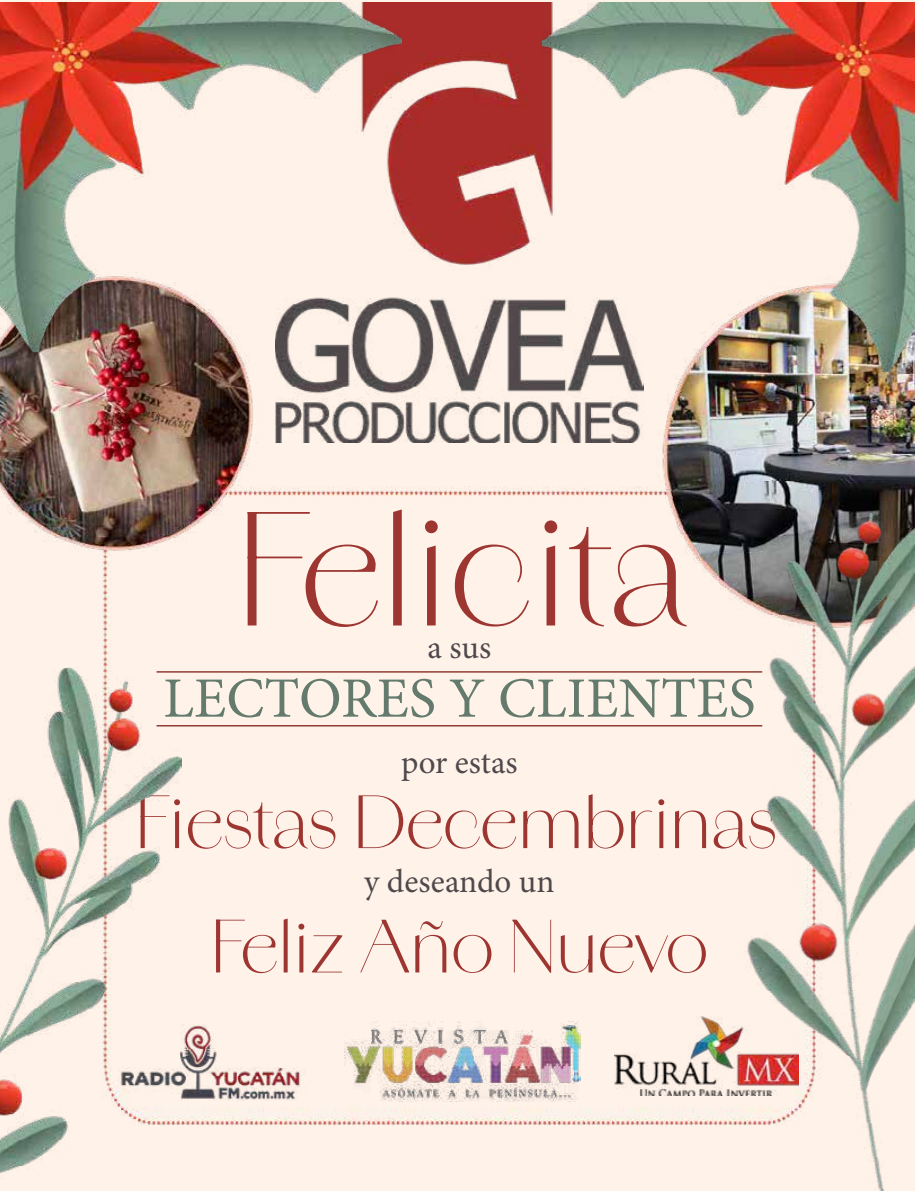
<style>
.page{position:relative;width:915px;height:1191px;background:#fff}
.page>*{position:absolute;margin:0;border:0;box-sizing:border-box;transform-origin:0 0}
.t1{font:300 148.5px "Amandine";color:#9d3631}
.t2{font:300 69px "Amandine";color:#9d3631}
.t3{font:57px "Minion Pro";color:#637a6c}
.t4{font:33px "Minion Pro";color:#4f494c}
</style>
<div class="page">
<div style="left:0;top:351px;width:647px;height:840px;background:#fff3e9"></div>
<div style="left:93px;top:478px;width:469px;height:659px;background:#fff2e9"></div>
<img style="left:647px;top:371px;width:267px;height:107px">
<img style="left:0;top:351px;width:264px;height:210px">
<img style="left:275px;top:3px;width:368px;height:439px">
<img style="left:0;top:3px;width:401px;height:348px">
<img style="left:542px;top:3px;width:372px;height:368px">
<img style="left:0;top:667px;width:182px;height:524px">
<img style="left:562px;top:478px;width:352px;height:713px">
<hr style="left:156px;top:671px;width:606px;height:1px;background:#913d36">
<hr style="left:156px;top:725px;width:606px;height:1px;background:#913d36">
<img style="left:614px;top:1016px;width:183px;height:79px">
<img style="left:109px;top:1024px;width:199px;height:77px">
<img style="left:344px;top:1021px;width:236px;height:81px">
<h1 class="t1" style="left:236px;top:462px;width:452px">Felicita</h1>
<p class="t4" style="left:427px;top:626px;width:65px">a sus</p>
<p class="t3" style="left:163px;top:660px;width:593px">LECTORES Y CLIENTES</p>
<p class="t4" style="left:401px;top:740px;width:118px">por estas</p>
<p class="t2" style="left:135px;top:772px;width:643px">Fiestas Decembrinas</p>
<p class="t4" style="left:364px;top:859px;width:192px">y deseando un</p>
<p class="t2" style="left:210px;top:896px;width:499px">Feliz Año Nuevo</p>
</div>
